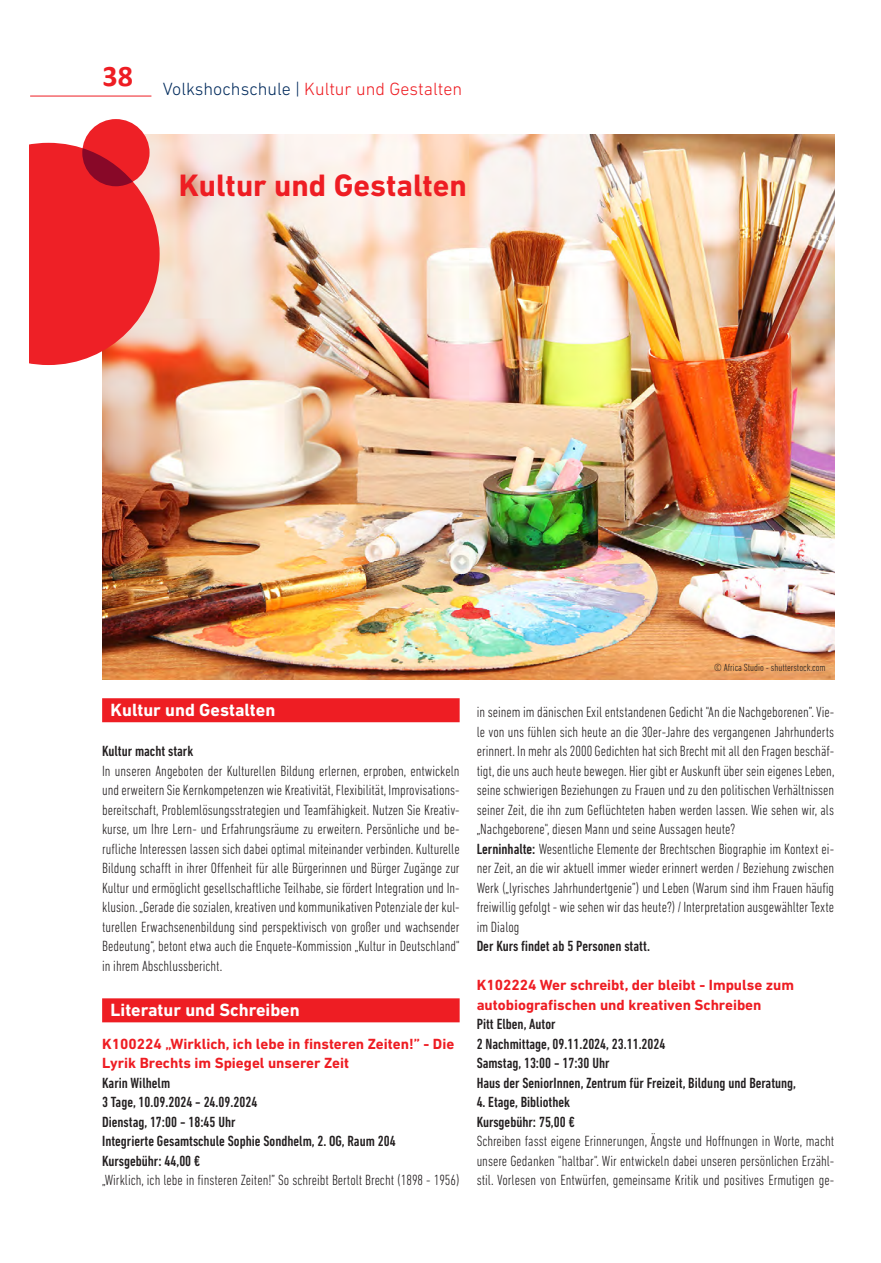
<style>
.page{position:relative;width:881px;height:1263px;background:#fff}
.page>*{position:absolute;margin:0;border:0;box-sizing:border-box;transform-origin:0 0}
.t1{font:700 31.5px "DIN Next LT Pro";color:#ee1d23}
.t2{font:700 18px "DIN Next LT Pro";color:#fff}
.t3{font:300 18px "DIN Next LT Pro";color:#ee1d23}
.t4{font:300 condensed 15px/19.5px "DIN Next LT Pro";color:#231f20;text-align:justify}
.t5{font:500 condensed 15px/19.5px "DIN Next LT Pro";color:#231f20}
.t6{font:700 15px/19.5px "DIN Next LT Pro";color:#ee1d23}
.t7{font:300 condensed 10.5px "DIN Next LT Pro";color:#231f20}
.s1{color:#002a5c}
.s2{font-weight:500}
</style>
<div class="page">
<img style="left:102px;top:135px;width:731px;height:544px">
<hr style="left:30px;top:96px;width:121px;height:1px;background:#ee1d23">
<div style="left:82px;top:119px;width:67px;height:67px;background:#ee2026;border-radius:50%"></div>
<svg style="left:30px;top:143px;width:129px;height:222px;background:#eb3337"></svg>
<div style="left:102px;top:698px;width:357px;height:24px;background:#ee1d23"></div>
<div style="left:102px;top:998px;width:357px;height:24px;background:#ee1d23"></div>
<p class="t3" style="left:102px;top:79px;width:361px"><sup>38</sup> <span class="s1">Volkshochschule |</span> Kultur und Gestalten</p>
<h1 class="t1" style="left:179px;top:167px;width:290px">Kultur und Gestalten</h1>
<p class="t2" style="left:111px;top:699px;width:166px">Kultur und Gestalten</p>
<p class="t5" style="left:102px;top:741px;width:93px">Kultur macht stark</p>
<p class="t4" style="left:102px;top:761px;width:359px">In unseren Angeboten der Kulturellen Bildung erlernen, erproben, entwickeln und erweitern Sie Kernkompetenzen wie Kreativität, Flexibilität, Improvisations&shy;bereitschaft, Problemlösungsstrategien und Teamfähigkeit. Nutzen Sie Kreativ&shy;kurse, um Ihre Lern- und Erfahrungsräume zu erweitern. Persönliche und be&shy;rufliche Interessen lassen sich dabei optimal miteinander verbinden. Kulturelle Bildung schafft in ihrer Offenheit für alle Bürgerinnen und Bürger Zugänge zur Kultur und ermöglicht gesellschaftliche Teilhabe, sie fördert Integration und In&shy;klusion. „Gerade die sozialen, kreativen und kommunikativen Potenziale der kul&shy;turellen Erwachsenenbildung sind perspektivisch von großer und wachsender Bedeutung“, betont etwa auch die Enquete-Kommission „Kultur in Deutschland" in ihrem Abschlussbericht.</p>
<p class="t2" style="left:111px;top:999px;width:190px">Literatur und Schreiben</p>
<p class="t6" style="left:102px;top:1034px;width:353px">K100224 „Wirklich, ich lebe in finsteren Zeiten!” - Die<br>Lyrik Brechts im Spiegel unserer Zeit</p>
<p class="t5" style="left:102px;top:1073px;width:295px">Karin Wilhelm<br>3 Tage, 10.09.2024 - 24.09.2024<br>Dienstag, 17:00 - 18:45 Uhr<br>Integrierte Gesamtschule Sophie Sondhelm, 2. OG, Raum 204<br>Kursgebühr: 44,00 €</p>
<p class="t4" style="left:102px;top:1170px;width:359px">„Wirklich, ich lebe in finsteren Zeiten!” So schreibt Bertolt Brecht (1898 - 1956)</p>
<p class="t7" style="left:713px;top:662px;width:113px">© Africa Studio - shutterstock.com</p>
<p class="t4" style="left:476px;top:702px;width:359px;text-align:left">in seinem im dänischen Exil entstandenen Gedicht "An die Nachgeborenen”. Vie&shy;le von uns fühlen sich heute an die 30er-Jahre des vergangenen Jahrhunderts erinnert. In mehr als 2000 Gedichten hat sich Brecht mit all den Fragen beschäf&shy;tigt, die uns auch heute bewegen. Hier gibt er Auskunft über sein eigenes Leben, seine schwierigen Beziehungen zu Frauen und zu den politischen Verhältnissen seiner Zeit, die ihn zum Geflüchteten haben werden lassen. Wie sehen wir, als „Nachgeborene", diesen Mann und seine Aussagen heute?<br><span class="s2">Lerninhalte:</span> Wesentliche Elemente der Brechtschen Biographie im Kontext ei&shy;ner Zeit, an die wir aktuell immer wieder erinnert werden / Beziehung zwischen Werk („lyrisches Jahrhundertgenie”) und Leben (Warum sind ihm Frauen häufig freiwillig gefolgt - wie sehen wir das heute?) / Interpretation ausgewählter Texte im Dialog</p>
<p class="t5" style="left:476px;top:936px;width:175px">Der Kurs findet ab 5 Personen statt.</p>
<p class="t6" style="left:476px;top:975px;width:319px">K102224 Wer schreibt, der bleibt - Impulse zum autobiografischen und kreativen Schreiben</p>
<p class="t5" style="left:476px;top:1014px;width:321px">Pitt Elben, Autor<br>2 Nachmittage, 09.11.2024, 23.11.2024<br>Samstag, 13:00 - 17:30 Uhr<br>Haus der SeniorInnen, Zentrum für Freizeit, Bildung und Beratung,</p>
<p class="t5" style="left:476px;top:1092px;width:99px">4. Etage, Bibliothek<br>Kursgebühr: 75,00 €</p>
<p class="t4" style="left:476px;top:1131px;width:359px">Schreiben fasst eigene Erinnerungen, Ängste und Hoffnungen in Worte, macht unsere Gedanken "haltbar". Wir entwickeln dabei unseren persönlichen Erzähl&shy;stil. Vorlesen von Entwürfen, gemeinsame Kritik und positives Ermutigen ge-</p>
</div>
